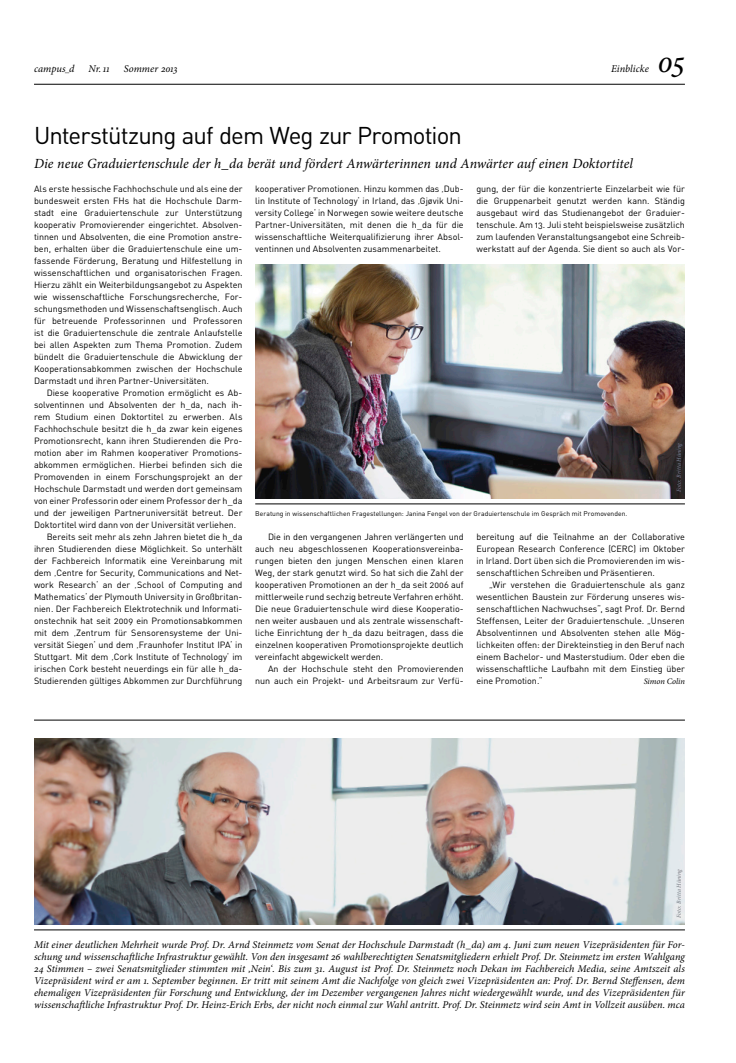
<style>
.page{position:relative;width:736px;height:1063px;background:#fff}
.page>*{position:absolute;margin:0;border:0;box-sizing:border-box;transform-origin:0 0}
.t1{font:italic 32px "Minion Pro";color:#000}
.t2{font:24px "DINOT";letter-spacing:-.04em;color:#000}
.t3{font:italic 14px "Minion Pro";letter-spacing:-.005em;color:#000}
.t4{font:italic 10.4px/12px "Minion Pro";color:#000;text-align:justify}
.t5{font:9px/12px "DINOT";letter-spacing:-.005em;color:#000;text-align:justify}
.t6{font:italic 8.5px "Minion Pro";letter-spacing:-.01em;color:#000}
.t7{font:6.8px "DINOT";letter-spacing:.005em;color:#000}
.t8{font:italic 6px "Minion Pro";letter-spacing:.015em;color:#6d737b}
.t9{font:italic 6px "Minion Pro";letter-spacing:.015em;color:#818aa3}
</style>
<div class="page">
<hr style="left:34px;top:84px;width:651px;height:1px;background:#000">
<hr style="left:34px;top:720px;width:651px;height:1px;background:#000">
<hr style="left:34px;top:930px;width:651px;height:1px;background:#000">
<img style="left:34px;top:738px;width:651px;height:186px">
<hr style="left:255px;top:504px;width:430px;height:1px;background:#000">
<img style="left:255px;top:264px;width:430px;height:234px">
<p class="t4" style="left:34px;top:63px;width:42px">campus d</p>
<p class="t4" style="left:89px;top:63px;width:23px">Nr.11</p>
<p class="t4" style="left:124px;top:63px;width:55px">Sommer 2013</p>
<p class="t4" style="left:611px;top:63px;width:39px">Einblicke</p>
<h1 class="t1" style="left:657px;top:40px;width:29px">05</h1>
<h2 class="t2" style="left:34px;top:119px;width:429px">Unterstützung auf dem Weg zur Promotion</h2>
<h3 class="t3" style="left:34px;top:154px;width:600px">Die neue Graduiertenschule der h_da berät und fördert Anwärterinnen und Anwärter auf einen Doktortitel</h3>
<p class="t5" style="left:34px;top:182px;width:210px">Als erste hessische Fachhochschule und als eine der bundesweit ersten FHs hat die Hochschule Darm&shy;stadt eine Graduiertenschule zur Unterstützung kooperativ Promovierender eingerichtet. Absolven&shy;tinnen und Absolventen, die eine Promotion anstre&shy;ben, erhalten über die Graduiertenschule eine um&shy;fassende Förderung, Beratung und Hilfestellung in wissenschaftlichen und organisatorischen Fragen.<br>Hierzu zählt ein Weiterbildungsangebot zu Aspekten wie wissenschaftliche Forschungsrecherche, For&shy;schungsmethoden und Wissenschaftsenglisch. Auch für betreuende Professorinnen und Professoren ist die Graduiertenschule die zentrale Anlaufstelle bei allen Aspekten zum Thema Promotion. Zudem bündelt die Graduiertenschule die Abwicklung der Kooperationsabkommen zwischen der Hochschule Darmstadt und ihren Partner-Universitäten.</p>
<p class="t5" style="left:47px;top:386px;width:197px">Diese kooperative Promotion ermöglicht es Ab-</p>
<p class="t5" style="left:34px;top:398px;width:210px">solventinnen und Absolventen der h_da, nach ih-</p>
<p class="t5" style="left:34px;top:410px;width:210px">rem Studium einen Doktortitel zu erwerben. Als</p>
<p class="t5" style="left:34px;top:422px;width:210px">Fachhochschule besitzt die h_da zwar kein eigenes</p>
<p class="t5" style="left:34px;top:434px;width:210px">Promotionsrecht, kann ihren Studierenden die Pro-</p>
<p class="t5" style="left:34px;top:446px;width:210px">motion aber im Rahmen kooperativer Promotions-</p>
<p class="t5" style="left:34px;top:458px;width:210px">abkommen ermöglichen. Hierbei befinden sich die</p>
<p class="t5" style="left:34px;top:470px;width:210px">Promovenden in einem Forschungsprojekt an der</p>
<p class="t5" style="left:34px;top:482px;width:210px">Hochschule Darmstadt und werden dort gemeinsam</p>
<p class="t5" style="left:34px;top:494px;width:210px">von einer Professorin oder einem Professor der h_da</p>
<p class="t5" style="left:34px;top:506px;width:210px">und der jeweiligen Partneruniversität betreut. Der</p>
<p class="t5" style="left:34px;top:518px;width:204px">Doktortitel wird dann von der Universität verliehen.</p>
<p class="t5" style="left:47px;top:530px;width:197px">Bereits seit mehr als zehn Jahren bietet die h_da</p>
<p class="t5" style="left:34px;top:542px;width:210px">ihren Studierenden diese Möglichkeit. So unterhält</p>
<p class="t5" style="left:34px;top:554px;width:210px">der Fachbereich Informatik eine Vereinbarung mit</p>
<p class="t5" style="left:34px;top:566px;width:210px">dem ‚Centre for Security, Communications and Net-</p>
<p class="t5" style="left:34px;top:578px;width:210px">work Research‘ an der ‚School of Computing and</p>
<p class="t5" style="left:34px;top:590px;width:210px">Mathematics‘ der Plymouth University in Großbritan-</p>
<p class="t5" style="left:34px;top:602px;width:210px">nien. Der Fachbereich Elektrotechnik und Informati-</p>
<p class="t5" style="left:34px;top:614px;width:210px">onstechnik hat seit 2009 ein Promotionsabkommen</p>
<p class="t5" style="left:34px;top:626px;width:210px">mit dem ‚Zentrum für Sensorensysteme der Uni-</p>
<p class="t5" style="left:34px;top:638px;width:210px">versität Siegen‘ und dem ‚Fraunhofer Institut IPA‘ in</p>
<p class="t5" style="left:34px;top:650px;width:210px">Stuttgart. Mit dem ‚Cork Institute of Technology‘ im</p>
<p class="t5" style="left:34px;top:662px;width:210px">irischen Cork besteht neuerdings ein für alle h_da-</p>
<p class="t5" style="left:34px;top:674px;width:210px">Studierenden gültiges Abkommen zur Durchführung</p>
<p class="t5" style="left:255px;top:182px;width:210px">kooperativer Promotionen. Hinzu kommen das ‚Dub&shy;lin Institute of Technology‘ in Irland, das ‚Gjøvik Uni&shy;versity College‘ in Norwegen sowie weitere deutsche Partner-Universitäten, mit denen die h_da für die wissenschaftliche Weiterqualifizierung ihrer Absol&shy;ventinnen und Absolventen zusammenarbeitet.</p>
<p class="t5" style="left:476px;top:182px;width:210px">gung, der für die konzentrierte Einzelarbeit wie für die Gruppenarbeit genutzt werden kann. Ständig ausgebaut wird das Studienangebot der Graduier&shy;tenschule. Am 13. Juli steht beispielsweise zusätzlich zum laufenden Veranstaltungsangebot eine Schreib&shy;werkstatt auf der Agenda. Sie dient so auch als Vor-</p>
<p class="t9" style="left:674px;top:492px;width:51px;rotate:-90deg">Foto: Britta Hüning</p>
<p class="t7" style="left:255px;top:509px;width:373px">Beratung in wissenschaftlichen Fragestellungen: Janina Fengel von der Graduiertenschule im Gespräch mit Promovenden.</p>
<p class="t5" style="left:255px;top:530px;width:210px;text-indent:13px">Die in den vergangenen Jahren verlängerten und auch neu abgeschlossenen Kooperationsvereinba&shy;rungen bieten den jungen Menschen einen klaren Weg, der stark genutzt wird. So hat sich die Zahl der kooperativen Promotionen an der h_da seit 2006 auf mittlerweile rund sechzig betreute Verfahren erhöht.<br>Die neue Graduiertenschule wird diese Kooperatio&shy;nen weiter ausbauen und als zentrale wissenschaft&shy;liche Einrichtung der h_da dazu beitragen, dass die einzelnen kooperativen Promotionsprojekte deutlich vereinfacht abgewickelt werden.</p>
<p class="t5" style="left:255px;top:662px;width:210px;text-align:right">An der Hochschule steht den Promovierenden nun auch ein Projekt- und Arbeitsraum zur Verfü-</p>
<p class="t5" style="left:476px;top:530px;width:210px">bereitung auf die Teilnahme an der Collaborative European Research Conference (CERC) im Oktober in Irland. Dort üben sich die Promovierenden im wis&shy;senschaftlichen Schreiben und Präsentieren.</p>
<p class="t5" style="left:476px;top:578px;width:210px;text-indent:13px">„Wir verstehen die Graduiertenschule als ganz wesentlichen Baustein zur Förderung unseres wis&shy;senschaftlichen Nachwuchses“, sagt Prof. Dr. Bernd Steffensen, Leiter der Graduiertenschule. „Unseren Absolventinnen und Absolventen stehen alle Mög&shy;lichkeiten offen: der Direkteinstieg in den Beruf nach einem Bachelor- und Masterstudium. Oder eben die wissenschaftliche Laufbahn mit dem Einstieg über eine Promotion.“</p>
<p class="t6" style="left:643px;top:675px;width:43px">Simon Colin</p>
<p class="t8" style="left:674px;top:918px;width:51px;rotate:-90deg">Foto: Britta Hüning</p>
<p class="t4" style="left:34px;top:939px;width:652px">Mit einer deutlichen Mehrheit wurde Prof. Dr. Arnd Steinmetz vom Senat der Hochschule Darmstadt (h_da) am 4. Juni zum neuen Vizepräsidenten für For&shy;schung und wissenschaftliche Infrastruktur gewählt. Von den insgesamt 26 wahlberechtigten Senatsmitgliedern erhielt Prof. Dr. Steinmetz im ersten Wahlgang 24 Stimmen – zwei Senatsmitglieder stimmten mit ‚Nein‘. Bis zum 31. August ist Prof. Dr. Steinmetz noch Dekan im Fachbereich Media, seine Amtszeit als Vizepräsident wird er am 1. September beginnen. Er tritt mit seinem Amt die Nachfolge von gleich zwei Vizepräsidenten an: Prof. Dr. Bernd Steffensen, dem ehemaligen Vizepräsidenten für Forschung und Entwicklung, der im Dezember vergangenen Jahres nicht wiedergewählt wurde, und des Vizepräsidenten für wissenschaftliche Infrastruktur Prof. Dr. Heinz-Erich Erbs, der nicht noch einmal zur Wahl antritt. Prof. Dr. Steinmetz wird sein Amt in Vollzeit ausüben. mca</p>
</div>
